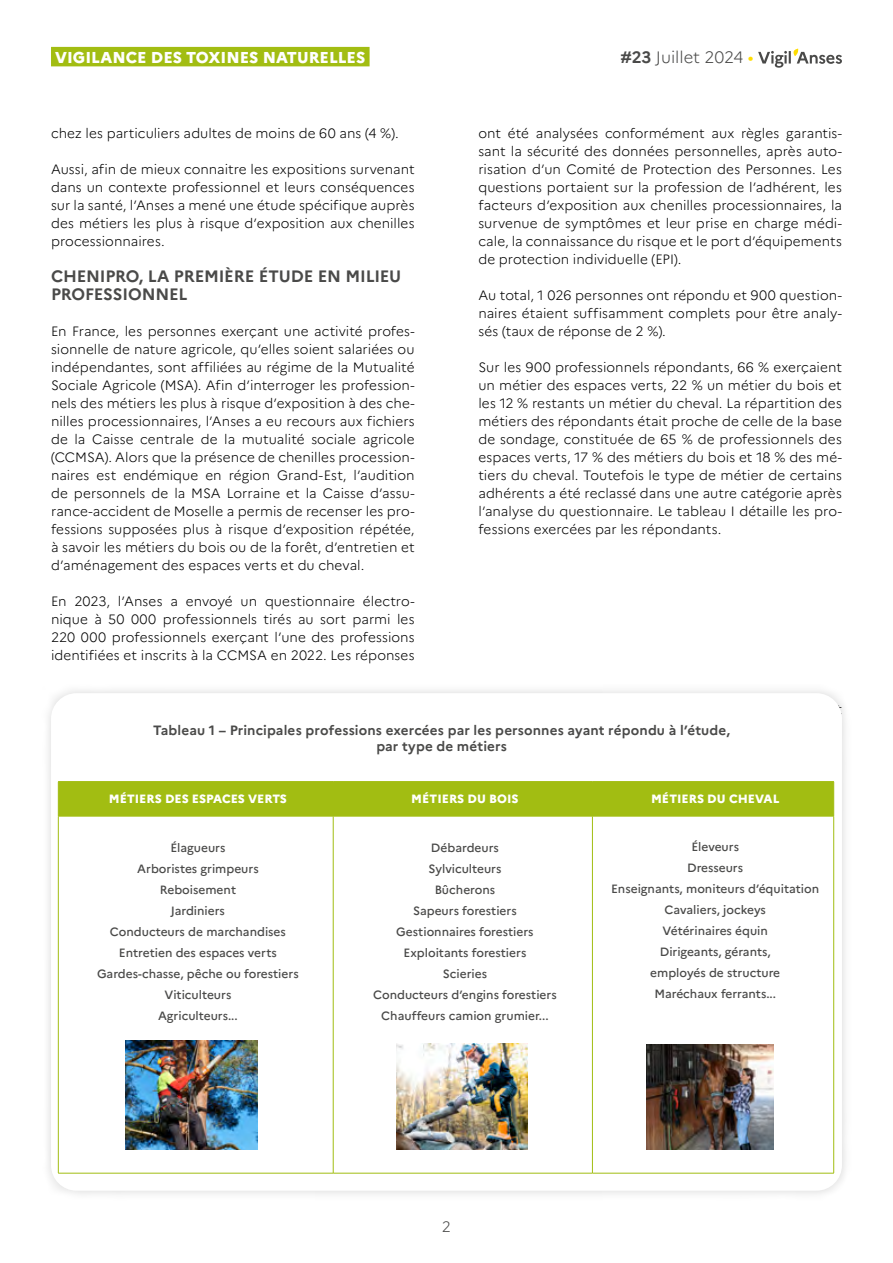
<style>
.page{position:relative;width:893px;height:1263px;background:#fff}
.page>*{position:absolute;margin:0;border:0;box-sizing:border-box;transform-origin:0 0}
.t1{font:700 16.5px/18px "Marianne";letter-spacing:-.01em;color:#4a4a49}
.t2{font:300 16.5px "Marianne";color:#4a4a49}
.t3{font:800 15.75px "Marianne";color:#fff}
.t4{font:300 15px "Marianne";color:#4a4a49}
.t5{font:300 13.5px/18px "Marianne";color:#000;text-align:justify}
.t6{font:700 13.5px/16.5px "Marianne";letter-spacing:.01em;color:#4a4a49;text-align:center}
.t7{font:500 12px/21px "Marianne";color:#4a4a49;text-align:center}
.t8{font:800 12px "Marianne";color:#fff}
.s1{font-weight:700}
.s2{font-weight:400;color:#fd0}
</style>
<div class="page">
<div style="left:41px;top:684px;width:810px;height:516px;background:#f8f8f8"></div>
<div style="left:51px;top:693px;width:791px;height:498px;background:#fff;border-radius:26px"></div>
<div style="left:59px;top:782px;width:774px;height:34px;background:#a2bd12"></div>
<hr style="left:58px;top:816px;width:1px;height:357px;background:#a2bd12">
<hr style="left:58px;top:1173px;width:275px;height:1px;background:#a2bd12">
<hr style="left:333px;top:816px;width:1px;height:357px;background:#a2bd12">
<hr style="left:333px;top:1173px;width:259px;height:1px;background:#a2bd12">
<hr style="left:592px;top:816px;width:1px;height:357px;background:#a2bd12">
<hr style="left:833px;top:816px;width:1px;height:357px;background:#a2bd12">
<hr style="left:592px;top:1173px;width:242px;height:1px;background:#a2bd12">
<hr style="left:592px;top:781px;width:242px;height:1px;background:#a2bd12">
<hr style="left:833px;top:782px;width:1px;height:34px;background:#a2bd12">
<hr style="left:592px;top:816px;width:242px;height:1px;background:#a2bd12">
<hr style="left:58px;top:781px;width:275px;height:1px;background:#a2bd12">
<hr style="left:58px;top:782px;width:1px;height:34px;background:#a2bd12">
<hr style="left:58px;top:816px;width:275px;height:1px;background:#a2bd12">
<hr style="left:333px;top:781px;width:259px;height:1px;background:#a2bd12">
<hr style="left:333px;top:782px;width:1px;height:34px;background:#a2bd12">
<hr style="left:592px;top:782px;width:1px;height:34px;background:#a2bd12">
<hr style="left:333px;top:816px;width:259px;height:1px;background:#a2bd12">
<img style="left:126px;top:1040px;width:132px;height:109px">
<img style="left:397px;top:1043px;width:130px;height:106px">
<img style="left:646px;top:1045px;width:128px;height:104px">
<div style="left:51px;top:47px;width:319px;height:19px;background:#a2bd12"></div>
<svg style="left:758px;top:49px;width:84px;height:19px"></svg>
<p class="t3" style="left:55px;top:45px;width:312px">VIGILANCE DES TOXINES NATURELLES</p>
<p class="t5" style="left:51px;top:123px;width:349px">chez les particuliers adultes de moins de 60 ans (4 %).</p>
<p class="t5" style="left:51px;top:159px;width:365px">Aussi, afin de mieux connaitre les expositions survenant dans un contexte professionnel et leurs conséquences sur la santé, l’Anses a mené une étude spécifique auprès des métiers les plus à risque d’exposition aux chenilles processionnaires.</p>
<p class="t1" style="left:51px;top:266px;width:352px">CHENIPRO, LA PREMIÈRE ÉTUDE EN MILIEU<br>PROFESSIONNEL</p>
<p class="t5" style="left:51px;top:321px;width:365px">En France, les personnes exerçant une activité profes&shy;sionnelle de nature agricole, qu’elles soient salariées ou indépendantes, sont affiliées au régime de la Mutualité Sociale Agricole (MSA). Afin d’interroger les profession&shy;nels des métiers les plus à risque d’exposition à des che&shy;nilles processionnaires, l’Anses a eu recours aux fichiers de la Caisse centrale de la mutualité sociale agricole (CCMSA). Alors que la présence de chenilles procession&shy;naires est endémique en région Grand-Est, l’audition de personnels de la MSA Lorraine et la Caisse d’assu&shy;rance-accident de Moselle a permis de recenser les pro&shy;fessions supposées plus à risque d’exposition répétée, à savoir les métiers du bois ou de la forêt, d’entretien et d’aménagement des espaces verts et du cheval.</p>
<p class="t5" style="left:51px;top:591px;width:365px">En 2023, l’Anses a envoyé un questionnaire électro&shy;nique à 50 000 professionnels tirés au sort parmi les 220 000 professionnels exerçant l’une des professions identifiées et inscrits à la CCMSA en 2022. Les réponses</p>
<p class="t2" style="left:620px;top:45px;width:134px"><span class="s1">#23</span> Juillet 2024 <span class="s2">•</span></p>
<p class="t5" style="left:478px;top:123px;width:365px">ont été analysées conformément aux règles garantis&shy;sant la sécurité des données personnelles, après auto&shy;risation d’un Comité de Protection des Personnes. Les questions portaient sur la profession de l’adhérent, les facteurs d’exposition aux chenilles processionnaires, la survenue de symptômes et leur prise en charge médi&shy;cale, la connaissance du risque et le port d’équipements de protection individuelle (EPI).</p>
<p class="t5" style="left:478px;top:285px;width:365px">Au total, 1 026 personnes ont répondu et 900 question&shy;naires étaient suffisamment complets pour être analy&shy;sés (taux de réponse de 2 %).</p>
<p class="t5" style="left:478px;top:357px;width:365px">Sur les 900 professionnels répondants, 66 % exerçaient un métier des espaces verts, 22 % un métier du bois et les 12 % restants un métier du cheval. La répartition des métiers des répondants était proche de celle de la base de sondage, constituée de 65 % de professionnels des espaces verts, 17 % des métiers du bois et 18 % des mé&shy;tiers du cheval. Toutefois le type de métier de certains adhérents a été reclassé dans une autre catégorie après l’analyse du questionnaire. Le tableau I détaille les pro&shy;fessions exercées par les répondants.</p>
<p class="t6" style="left:153px;top:720px;width:578px">Tableau 1 – Principales professions exercées par les personnes ayant répondu à l’étude, par type de métiers</p>
<p class="t8" style="left:109px;top:790px;width:180px">MÉTIERS DES ESPACES VERTS</p>
<p class="t8" style="left:411px;top:790px;width:109px">MÉTIERS DU BOIS</p>
<p class="t8" style="left:651px;top:790px;width:130px">MÉTIERS DU CHEVAL</p>
<p class="t7" style="left:97px;top:836px;width:203px">Élagueurs<br>Arboristes grimpeurs<br>Reboisement<br>Jardiniers<br>Conducteurs de marchandises<br>Entretien des espaces verts<br>Gardes-chasse, pêche ou forestiers<br>Viticulteurs<br>Agriculteurs...</p>
<p class="t7" style="left:373px;top:836px;width:185px">Débardeurs<br>Sylviculteurs<br>Bûcherons<br>Sapeurs forestiers<br>Gestionnaires forestiers<br>Exploitants forestiers<br>Scieries<br>Conducteurs d’engins forestiers<br>Chauffeurs camion grumier...</p>
<p class="t7" style="left:611px;top:836px;width:210px">Éleveurs<br>Dresseurs<br>Enseignants, moniteurs d’équitation<br>Cavaliers, jockeys<br>Vétérinaires équin<br>Dirigeants, gérants,<br>employés de structure<br>Maréchaux ferrants...</p>
<p class="t4" style="left:442px;top:1215px;width:10px">2</p>
</div>
